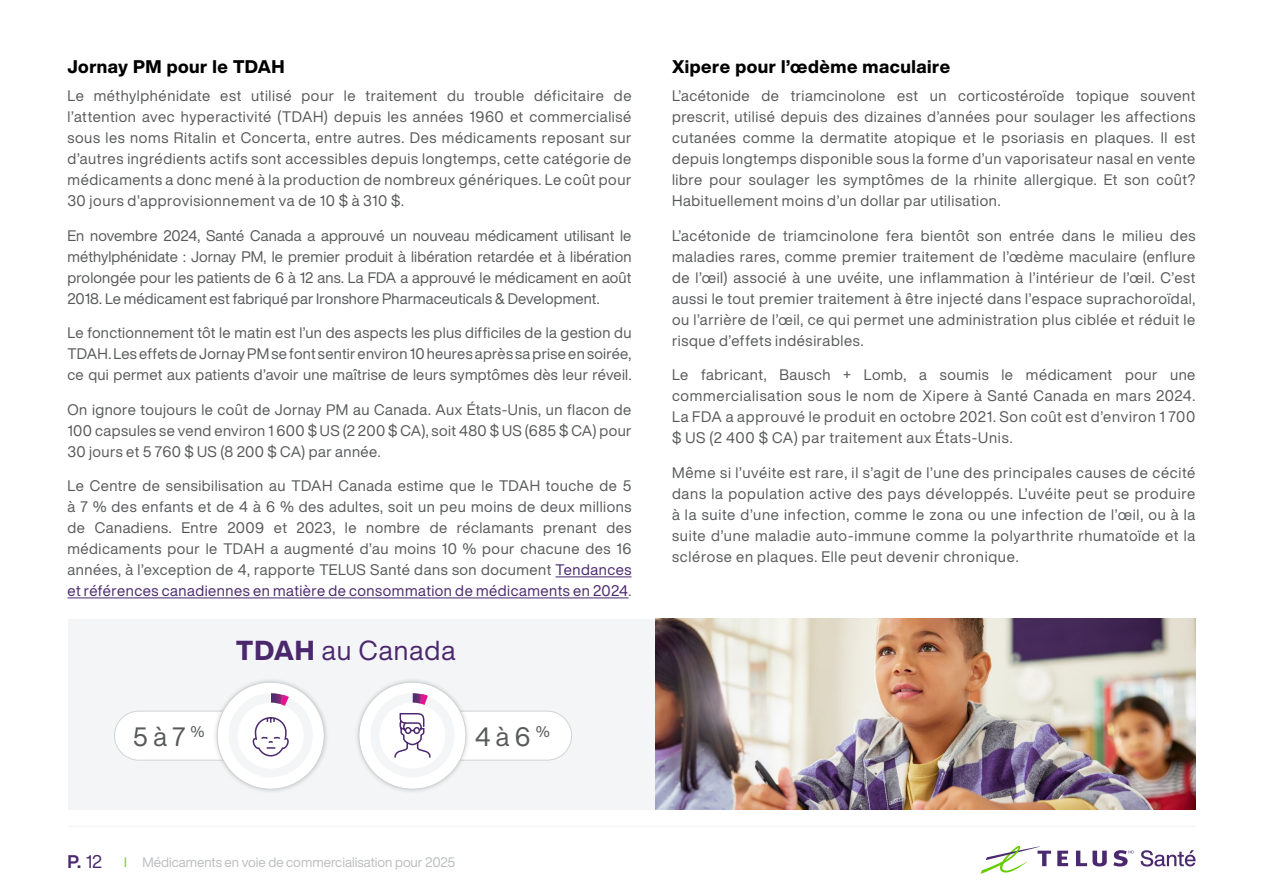
<style>
.page{position:relative;width:1263px;height:894px;background:#fff}
.page>*{position:absolute;margin:0;border:0;box-sizing:border-box;transform-origin:0 0}
.t1{font:27px "H Nfor TELUS Display";letter-spacing:.04em;color:#4b286d}
.t2{font:26.1px "H Nfor TELUS Display";color:#58595b}
.Body{font:18px "H Nfor TELUS Display X Bd";letter-spacing:.03em;color:#000}
.Body-2{font:15px/21px "H Nfor TELUS Display";letter-spacing:.035em;color:#58595b;text-align:justify}
.t3{font:13.5px "H Nfor TELUS Display";color:#bcbec0}
.s1{color:#4b286d}
.s2{font-family:"H Nfor TELUS Display X Bd"}
.s3{font-family:"H Nfor TELUS Display Bd";font-size:18px;color:#4b286d}
.s4{font-size:18px;color:#4b286d}
.s5{color:#6c0}
</style>
<div class="page">
<hr style="left:68px;top:825px;width:1127px;height:1px;background:#f4f5f7">
<svg style="left:1057px;top:850px;width:11px;height:15px"></svg>
<svg style="left:1076px;top:850px;width:30px;height:16px"></svg>
<svg style="left:981px;top:845px;width:70px;height:28px"></svg>
<svg style="left:1113px;top:850px;width:21px;height:16px"></svg>
<svg style="left:1140px;top:850px;width:55px;height:16px"></svg>
<hr style="left:555px;top:576px;width:76px;height:1px;background:#4b286d">
<hr style="left:68px;top:597px;width:560px;height:1px;background:#4b286d">
<div style="left:68px;top:618px;width:1127px;height:191px;background:#f4f5f7"></div>
<div style="left:114px;top:710px;width:156px;height:49px;background:#fff;border-radius:24px"></div>
<div style="left:114px;top:710px;width:157px;height:50px;border:1px solid #d1d3d4;border-radius:24px"></div>
<div style="left:424px;top:710px;width:147px;height:49px;background:#fff;border-radius:24px"></div>
<div style="left:424px;top:710px;width:148px;height:50px;border:1px solid #d1d3d4;border-radius:24px"></div>
<div style="left:212px;top:676px;width:118px;height:118px;background:#000;opacity:.2"></div>
<div style="left:217px;top:682px;width:107px;height:106px;background:#fff;border-radius:50%"></div>
<div style="left:353px;top:676px;width:118px;height:118px;background:#000;opacity:.2"></div>
<div style="left:359px;top:682px;width:107px;height:106px;background:#fff;border-radius:50%"></div>
<svg style="left:223px;top:693px;width:95px;height:89px"></svg>
<svg style="left:365px;top:693px;width:95px;height:89px"></svg>
<img style="left:655px;top:618px;width:540px;height:191px">
<p class="Body" style="left:68px;top:55px;width:218px">Jornay PM pour le TDAH</p>
<p class="Body-2" style="left:68px;top:85px;width:565px">Le méthylphénidate est utilisé pour le traitement du trouble déficitaire de l’attention avec hyperactivité (TDAH) depuis les années 1960 et commercialisé sous les noms Ritalin et Concerta, entre autres. Des médicaments reposant sur d’autres ingrédients actifs sont accessibles depuis longtemps, cette catégorie de médicaments a donc mené à la production de nombreux génériques. Le coût pour 30 jours d’approvisionnement va de 10 $ à 310 $.</p>
<p class="Body-2" style="left:68px;top:225px;width:565px">En novembre 2024, Santé Canada a approuvé un nouveau médicament utilisant le méthylphénidate : Jornay PM, le premier produit à libération retardée et à libération prolongée pour les patients de 6 à 12 ans. La FDA a approuvé le médicament en août 2018. Le médicament est fabriqué par Ironshore Pharmaceuticals &amp; Development.</p>
<p class="Body-2" style="left:68px;top:322px;width:565px">Le fonctionnement tôt le matin est l’un des aspects les plus difficiles de la gestion du TDAH. Les effets de Jornay PM se font sentir environ 10 heures après sa prise en soirée, ce qui permet aux patients d’avoir une maîtrise de leurs symptômes dès leur réveil.</p>
<p class="Body-2" style="left:68px;top:399px;width:565px">On ignore toujours le coût de Jornay PM au Canada. Aux États-Unis, un flacon de 100 capsules se vend environ 1 600 $ US (2 200 $ CA), soit 480 $ US (685 $ CA) pour 30 jours et 5 760 $ US (8 200 $ CA) par année.</p>
<p class="Body-2" style="left:68px;top:475px;width:565px">Le Centre de sensibilisation au TDAH Canada estime que le TDAH touche de 5 à 7 % des enfants et de 4 à 6 % des adultes, soit un peu moins de deux millions de Canadiens. Entre 2009 et 2023, le nombre de réclamants prenant des médicaments pour le TDAH a augmenté d’au moins 10 % pour chacune des 16 années, à l’exception de 4, rapporte TELUS Santé dans son document <span class="s1">Tendances et références canadiennes en matière de consommation de médicaments en 2024</span>.</p>
<h1 class="t1" style="left:236px;top:631px;width:221px"><span class="s2">TDAH</span> au Canada</h1>
<h2 class="t2" style="left:133px;top:719px;width:73px">5 à 7 <sup>%</sup></h2>
<h2 class="t2" style="left:475px;top:719px;width:76px">4 à 6 <sup>%</sup></h2>
<p class="Body" style="left:672px;top:55px;width:280px">Xipere pour l’œdème maculaire</p>
<p class="Body-2" style="left:672px;top:85px;width:525px">L’acétonide de triamcinolone est un corticostéroïde topique souvent prescrit, utilisé depuis des dizaines d’années pour soulager les affections cutanées comme la dermatite atopique et le psoriasis en plaques. Il est depuis longtemps disponible sous la forme d’un vaporisateur nasal en vente libre pour soulager les symptômes de la rhinite allergique. Et son coût?<br>Habituellement moins d’un dollar par utilisation.</p>
<p class="Body-2" style="left:672px;top:225px;width:525px">L’acétonide de triamcinolone fera bientôt son entrée dans le milieu des maladies rares, comme premier traitement de l’œdème maculaire (enflure de l’œil) associé à une uvéite, une inflammation à l’intérieur de l’œil. C’est aussi le tout premier traitement à être injecté dans l’espace suprachoroïdal, ou l’arrière de l’œil, ce qui permet une administration plus ciblée et réduit le risque d’effets indésirables.</p>
<p class="Body-2" style="left:672px;top:364px;width:525px">Le fabricant, Bausch + Lomb, a soumis le médicament pour une commercialisation sous le nom de Xipere à Santé Canada en mars 2024.<br>La FDA a approuvé le produit en octobre 2021. Son coût est d’environ 1 700 $ US (2 400 $ CA) par traitement aux États-Unis.</p>
<p class="Body-2" style="left:672px;top:462px;width:525px">Même si l’uvéite est rare, il s’agit de l’une des principales causes de cécité dans la population active des pays développés. L’uvéite peut se produire à la suite d’une infection, comme le zona ou une infection de l’œil, ou à la suite d’une maladie auto-immune comme la polyarthrite rhumatoïde et la sclérose en plaques. Elle peut devenir chronique.</p>
<p class="t3" style="left:68px;top:853px;width:389px"><span class="s3">P.</span> <span class="s4">12</span> <span class="s5">l</span> Médicaments en voie de commercialisation pour 2025</p>
</div>
